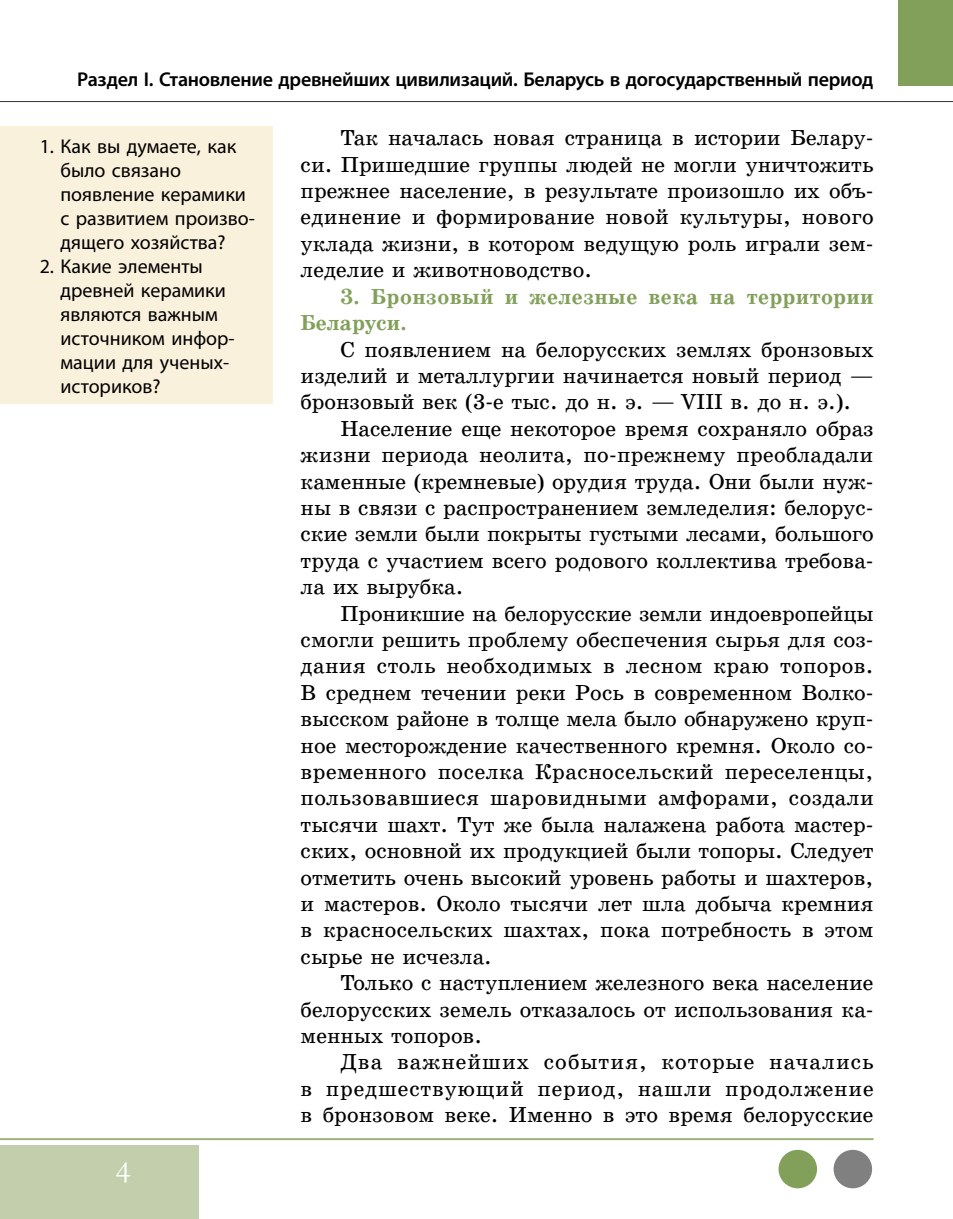
<style>
.page{position:relative;width:953px;height:1219px;background:#fff}
.page>*{position:absolute;margin:0;border:0;box-sizing:border-box;transform-origin:0 0}
.t1{font:32px "Garamond";color:#fff}
.t2{font:22px/26.4px "School Book Web";color:#000;text-align:justify}
.t3{font:700 22px/26.4px "School Book Web";letter-spacing:.02em;color:#83a05b}
.t4{font:20px/24px "Myriad Pro";color:#000}
.t5{font:600 20px "Myriad Pro";letter-spacing:-.015em;color:#000}
</style>
<div class="page">
<hr style="left:0;top:101px;width:952px;height:1px;background:#000">
<hr style="left:0;top:1138px;width:873px;height:2px;background:#83a05b">
<div style="left:898px;top:0;width:54px;height:86px;background:#83a05b"></div>
<div style="left:0;top:1145px;width:198px;height:74px;background:#c3ceac"></div>
<div style="left:778px;top:1150px;width:39px;height:38px;background:#83a05b;border-radius:50%"></div>
<div style="left:833px;top:1150px;width:39px;height:38px;background:#808080;border-radius:50%"></div>
<div style="left:0;top:126px;width:272px;height:139px;background:#faf1dd"></div>
<div style="left:0;top:244px;width:272px;height:160px;background:#faf1dd"></div>
<p class="t5" style="left:77px;top:67px;width:797px">Раздел I. Становление древнейших цивилизаций. Беларусь в догосударственный период</p>
<p class="t4" style="left:60px;top:134px;width:196px;text-indent:-21px">1. Как вы думаете, как было связано появление керамики с развитием произво&shy;дящего хозяйства?</p>
<p class="t4" style="left:60px;top:254px;width:176px;text-indent:-21px">2. Какие элементы древней керамики являются важным источником инфор&shy;мации для ученых&shy;историков?</p>
<h1 class="t1" style="left:115px;top:1150px;width:17px">4</h1>
<p class="t2" style="left:300px;top:125px;width:574px;text-indent:40px">Так началась новая страница в истории Белару&shy;си. Пришедшие группы людей не могли уничтожить прежнее население, в результате произошло их объ&shy;единение и формирование новой культуры, нового уклада жизни, в котором ведущую роль играли зем&shy;леделие и животноводство.</p>
<p class="t3" style="left:300px;top:284px;width:574px;text-indent:40px">3. Бронзовый и железные века на территории<br>Беларуси.</p>
<p class="t2" style="left:300px;top:336px;width:574px;text-indent:40px">С появлением на белорусских землях бронзовых изделий и металлургии начинается новый период — бронзовый век (3‑е тыс. до н. э. — VIII в. до н. э.).</p>
<p class="t2" style="left:300px;top:415px;width:574px;text-indent:40px">Население еще некоторое время сохраняло образ жизни периода неолита, по-прежнему преобладали каменные (кремневые) орудия труда. Они были нуж&shy;ны в связи с распространением земледелия: белорус&shy;ские земли были покрыты густыми лесами, большого труда с участием всего родового коллектива требова&shy;ла их вырубка.</p>
<p class="t2" style="left:300px;top:600px;width:574px;text-indent:40px">Проникшие на белорусские земли индоевропейцы смогли решить проблему обеспечения сырья для соз&shy;дания столь необходимых в лесном краю топоров.<br>В среднем течении реки Рось в современном Волко&shy;высском районе в толще мела было обнаружено круп&shy;ное месторождение качественного кремня. Около со&shy;временного поселка Красносельский переселенцы, пользовавшиеся шаровидными амфорами, создали тысячи шахт. Тут же была налажена работа мастер&shy;ских, основной их продукцией были топоры. Следует отметить очень высокий уровень работы и шахтеров, и мастеров. Около тысячи лет шла добыча кремния в красносельских шахтах, пока потребность в этом сырье не исчезла.</p>
<p class="t2" style="left:300px;top:970px;width:574px;text-indent:40px">Только с наступлением железного века население белорусских земель отказалось от использования ка&shy;менных топоров.</p>
<p class="t2" style="left:300px;top:1049px;width:574px;text-indent:40px">Два важнейших события, которые начались в предшествующий период, нашли продолжение в бронзовом веке. Именно в это время белорусские</p>
</div>
